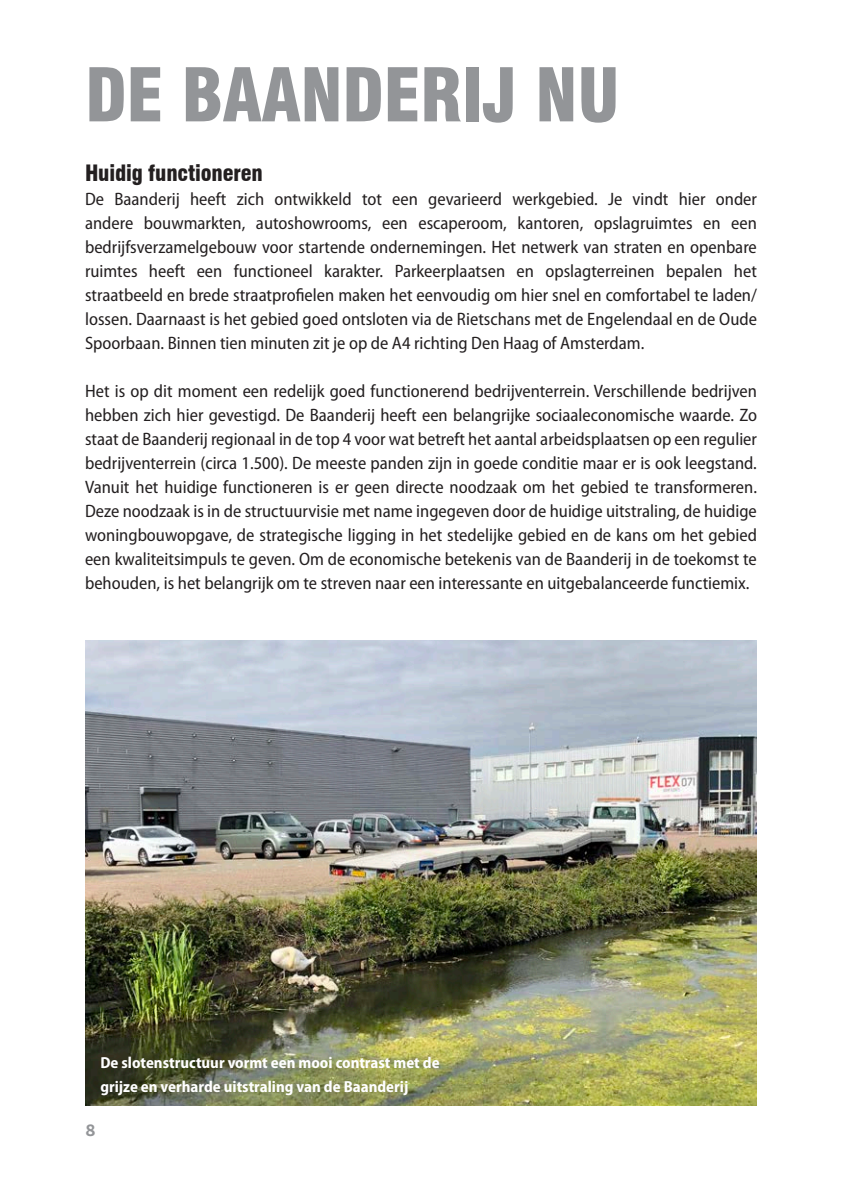
<style>
.page{position:relative;width:842px;height:1191px;background:#fff}
.page>*{position:absolute;margin:0;border:0;box-sizing:border-box;transform-origin:0 0}
.KOP_source_30{font:900 condensed 72px "Swiss 721 BT";letter-spacing:-.01em;color:#939598}
.subkopje{font:900 condensed 22px "Swiss 721 BT";letter-spacing:-.01em;color:#231f20}
.t1{font:semi-condensed 18px/24px "Myriad Pro";color:#231f20;text-align:justify}
.t2{font:700 18px "Source Code Pro";color:#939598}
.Broodtekst{font:700 semi-condensed 16px/24px "Myriad Pro";color:#fff}
</style>
<div class="page">
<img style="left:86px;top:640px;width:671px;height:466px">
<p class="KOP_source_30" style="left:85px;top:52px;width:536px">DE BAANDERIJ NU</p>
<p class="subkopje" style="left:85px;top:160px;width:179px">Huidig functioneren</p>
<p class="t1" style="left:85px;top:187px;width:673px">De Baanderij heeft zich ontwikkeld tot een gevarieerd werkgebied. Je vindt hier onder andere bouwmarkten, autoshowrooms, een escaperoom, kantoren, opslagruimtes en een bedrijfsverzamelgebouw voor startende ondernemingen. Het netwerk van straten en openbare ruimtes heeft een functioneel karakter. Parkeerplaatsen en opslagterreinen bepalen het straatbeeld en brede straatprofielen maken het eenvoudig om hier snel en comfortabel te laden/ lossen. Daarnaast is het gebied goed ontsloten via de Rietschans met de Engelendaal en de Oude Spoorbaan. Binnen tien minuten zit je op de A4 richting Den Haag of Amsterdam.</p>
<p class="t1" style="left:85px;top:379px;width:673px">Het is op dit moment een redelijk goed functionerend bedrijventerrein. Verschillende bedrijven hebben zich hier gevestigd. De Baanderij heeft een belangrijke sociaaleconomische waarde. Zo staat de Baanderij regionaal in de top 4 voor wat betreft het aantal arbeidsplaatsen op een regulier bedrijventerrein (circa 1.500). De meeste panden zijn in goede conditie maar er is ook leegstand.<br>Vanuit het huidige functioneren is er geen directe noodzaak om het gebied te transformeren.<br>Deze noodzaak is in de structuurvisie met name ingegeven door de huidige uitstraling, de huidige woningbouwopgave, de strategische ligging in het stedelijke gebied en de kans om het gebied een kwaliteitsimpuls te geven. Om de economische betekenis van de Baanderij in de toekomst te behouden, is het belangrijk om te streven naar een interessante en uitgebalanceerde functiemix.</p>
<p class="Broodtekst" style="left:100px;top:1050px;width:341px">De slotenstructuur vormt een mooi contrast met de grijze en verharde uitstraling van de Baanderij</p>
<p class="t2" style="left:85px;top:1117px;width:12px">8</p>
</div>
